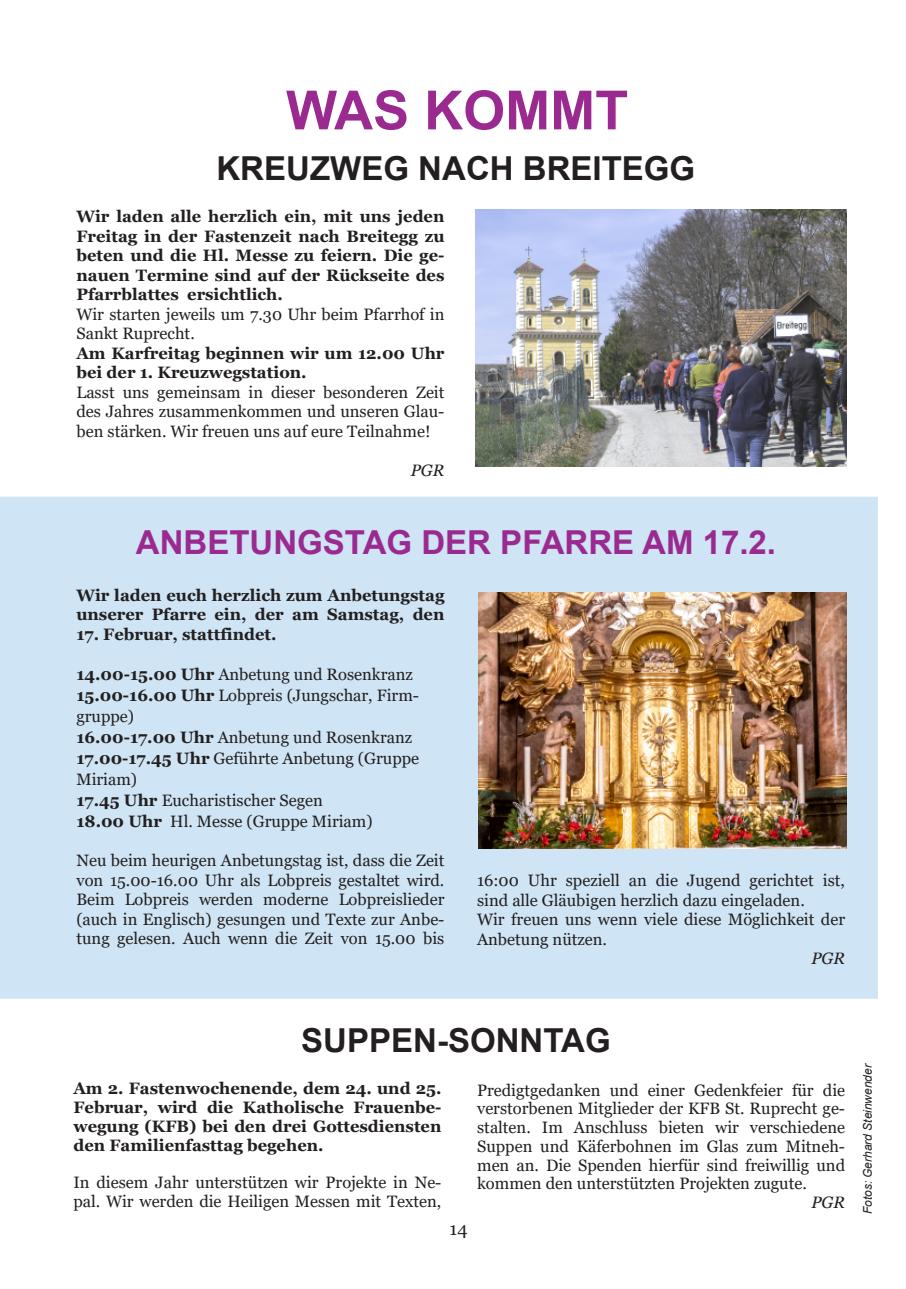
<style>
.page{position:relative;width:906px;height:1289px;background:#fff}
.page>*{position:absolute;margin:0;border:0;box-sizing:border-box;transform-origin:0 0}
.t1{font:700 54px "Arial";color:#9b2a90}
.t2{font:700 33px "Arial";color:#231f20}
.t3{font:700 33px "Arial";color:#9b2a90}
.t4{font:18px "Georgia";color:#231f20}
.t5{font:16.5px/19.5px "Georgia";color:#231f20}
.t6{font:700 16.5px/19.5px "Georgia";color:#231f20;text-align:justify}
.t7{font:italic 16.5px "Georgia";color:#231f20}
.t8{font:italic 12px "Arial";letter-spacing:-.005em;color:#231f20}
.s1{font-weight:700}
</style>
<div class="page">
<div style="left:0;top:496px;width:878px;height:503px;background:#cfe4f4"></div>
<img style="left:476px;top:210px;width:371px;height:256px">
<img style="left:479px;top:592px;width:367px;height:256px">
<h1 class="t1" style="left:286px;top:80px;width:343px">WAS KOMMT</h1>
<h2 class="t2" style="left:216px;top:150px;width:480px">KREUZWEG NACH BREITEGG</h2>
<p class="t6" style="left:76px;top:207px;width:369px">Wir laden alle herzlich ein, mit uns jeden Freitag in der Fastenzeit nach Breitegg zu beten und die Hl. Messe zu feiern. Die ge&shy;nauen Termine sind auf der Rückseite des Pfarrblattes ersichtlich.</p>
<p class="t5" style="left:76px;top:304px;width:369px">Wir starten jeweils um 7.30 Uhr beim Pfarrhof in<br>Sankt Ruprecht.</p>
<p class="t6" style="left:76px;top:343px;width:369px">Am Karfreitag beginnen wir um 12.00 Uhr bei der 1. Kreuzwegstation.</p>
<p class="t5" style="left:76px;top:382px;width:369px;text-align:justify">Lasst uns gemeinsam in dieser besonderen Zeit des Jahres zusammenkommen und unseren Glau&shy;ben stärken. Wir freuen uns auf eure Teilnahme!</p>
<p class="t7" style="left:411px;top:460px;width:35px">PGR</p>
<h2 class="t3" style="left:136px;top:524px;width:641px">ANBETUNGSTAG DER PFARRE AM 17.2.</h2>
<p class="t6" style="left:76px;top:585px;width:369px">Wir laden euch herzlich zum Anbetungstag unserer Pfarre ein, der am Samstag, den</p>
<p class="t6" style="left:76px;top:624px;width:201px">17. Februar, stattfindet.</p>
<p class="t5" style="left:76px;top:664px;width:344px;line-height:21px"><span class="s1">14.00-15.00 Uhr</span> Anbetung und Rosenkranz<br><span class="s1">15.00-16.00 Uhr</span> Lobpreis (Jungschar, Firm&shy;gruppe)<br><span class="s1">16.00-17.00 Uhr</span> Anbetung und Rosenkranz<br><span class="s1">17.00-17.45 Uhr</span> Geführte Anbetung (Gruppe<br>Miriam)<br><span class="s1">17.45 Uhr</span> Eucharistischer Segen<br><span class="s1">18.00 Uhr</span> Hl. Messe (Gruppe Miriam)</p>
<p class="t5" style="left:76px;top:850px;width:369px;text-align:justify">Neu beim heurigen Anbetungstag ist, dass die Zeit von 15.00-16.00 Uhr als Lobpreis gestaltet wird.<br>Beim Lobpreis werden moderne Lobpreislieder (auch in Englisch) gesungen und Texte zur Anbe&shy;tung gelesen. Auch wenn die Zeit von 15.00 bis</p>
<p class="t5" style="left:477px;top:870px;width:369px">16:00 Uhr speziell an die Jugend gerichtet ist, sind alle Gläubigen herzlich dazu eingeladen.<br>Wir freuen uns wenn viele diese Möglichkeit der Anbetung nützen.</p>
<p class="t7" style="left:811px;top:949px;width:35px">PGR</p>
<h2 class="t2" style="left:301px;top:1022px;width:311px">SUPPEN-SONNTAG</h2>
<p class="t6" style="left:73px;top:1079px;width:369px;line-height:18.8px">Am 2. Fastenwochenende, dem 24. und 25.<br>Februar, wird die Katholische Frauenbe&shy;wegung (KFB) bei den drei Gottesdiensten den Familienfasttag begehen.</p>
<p class="t5" style="left:73px;top:1172px;width:369px;line-height:18.8px">In diesem Jahr unterstützen wir Projekte in Ne&shy;pal. Wir werden die Heiligen Messen mit Texten,</p>
<p class="t5" style="left:477px;top:1080px;width:369px;line-height:18.8px;text-align:justify">Predigtgedanken und einer Gedenkfeier für die verstorbenen Mitglieder der KFB St. Ruprecht ge&shy;stalten. Im Anschluss bieten wir verschiedene Suppen und Käferbohnen im Glas zum Mitneh&shy;men an. Die Spenden hierfür sind freiwillig und kommen den unterstützten Projekten zugute.</p>
<p class="t7" style="left:811px;top:1193px;width:35px">PGR</p>
<p class="t4" style="left:449px;top:1218px;width:19px">14</p>
<p class="t8" style="left:861px;top:1214px;width:152px;rotate:-90deg">Fotos: Gerhard Steinwender</p>
</div>
